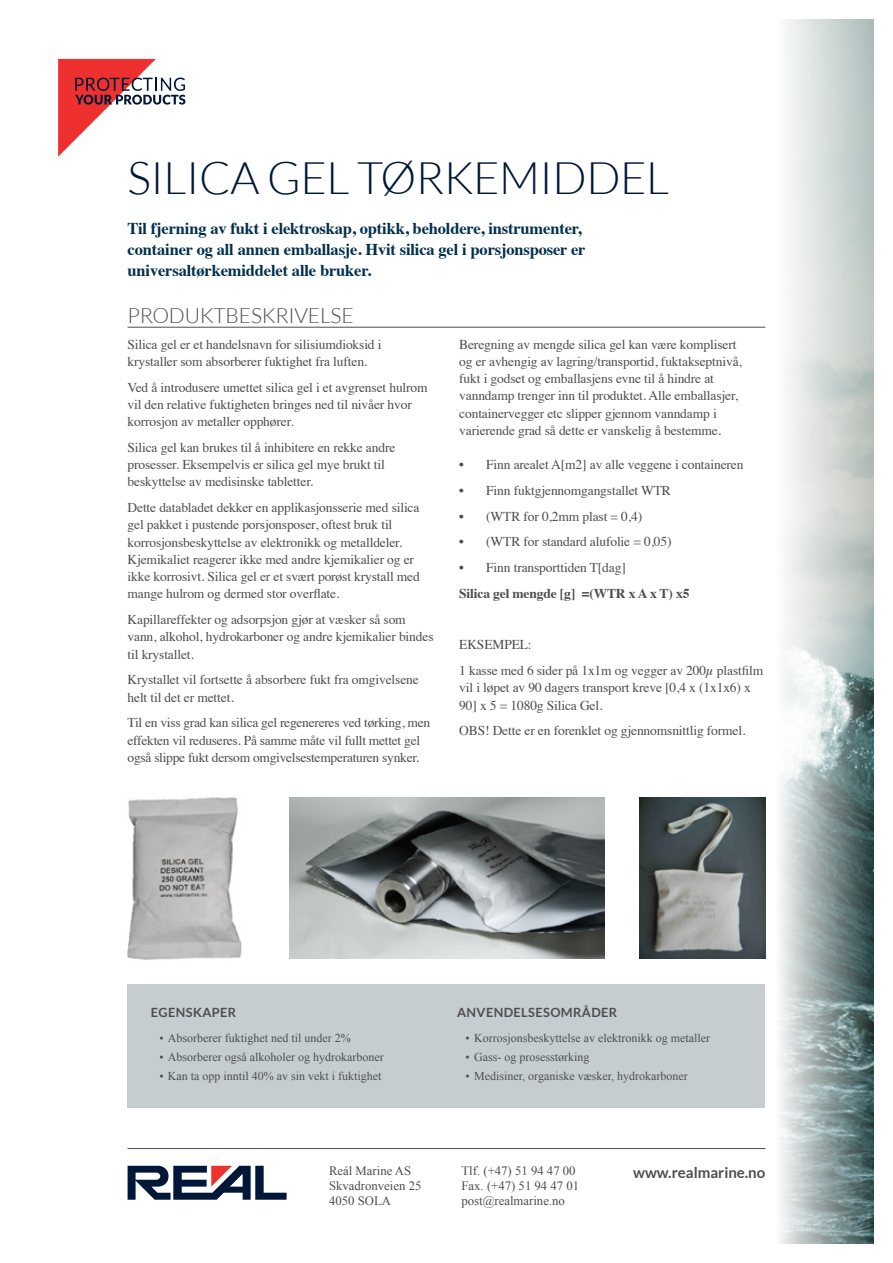
<style>
.page{position:relative;width:893px;height:1263px;background:#fff}
.page>*{position:absolute;margin:0;border:0;box-sizing:border-box;transform-origin:0 0}
.t1{font:300 45px "Lato";letter-spacing:-.01em;color:#001738}
.t2{font:300 21px "Lato";letter-spacing:-.01em;color:#4d4d4f}
.t3{font:700 16.5px/21px "Times";letter-spacing:-.01em;color:#022f4e}
.t4{font:700 15px "Lato";color:#4d4d4f}
.t5{font:13.5px/17.2px "Times";letter-spacing:-.01em;color:#4d4d4f}
.t6{font:700 13.5px "Times";letter-spacing:-.01em;color:#4d4d4f}
.t7{font:12.75px/15px "Times New Roman";color:#4d4d4f}
.t8{font:700 12.75px "Lato";letter-spacing:.03em;color:#4d4d4f}
.t9{font:12px "Times New Roman";color:#4d4d4f}
</style>
<div class="page">
<div style="left:128px;top:985px;width:637px;height:123px;background:#c6cdd1"></div>
<svg style="left:58px;top:59px;width:127px;height:98px"></svg>
<svg style="left:128px;top:1166px;width:159px;height:34px"></svg>
<hr style="left:128px;top:1148px;width:637px;height:1px;background:#4d4d4f">
<img style="left:779px;top:20px;width:94px;height:1223px">
<img style="left:640px;top:797px;width:125px;height:161px">
<img style="left:289px;top:797px;width:315px;height:161px">
<img style="left:127px;top:797px;width:115px;height:163px">
<hr style="left:128px;top:327px;width:637px;height:1px;background:#4d4d4f">
<h1 class="t1" style="left:128px;top:153px;width:543px">SILICA GEL TØRKEMIDDEL</h1>
<p class="t3" style="left:128px;top:216px;width:459px">Til fjerning av fukt i elektroskap, optikk, beholdere, instrumenter, container og all annen emballasje. Hvit silica gel i porsjonsposer er universaltørkemiddelet alle bruker.</p>
<h2 class="t2" style="left:128px;top:304px;width:228px">PRODUKTBESKRIVELSE</h2>
<p class="t5" style="left:128px;top:334px;width:256px">Silica gel er et handelsnavn for silisiumdioksid i krystaller som absorberer fuktighet fra luften.</p>
<p class="t5" style="left:128px;top:377px;width:302px">Ved å introdusere umettet silica gel i et avgrenset hulrom vil den relative fuktigheten bringes ned til nivåer hvor korrosjon av metaller opphører.</p>
<p class="t5" style="left:128px;top:437px;width:269px">Silica gel kan brukes til å inhibitere en rekke andre prosesser. Eksempelvis er silica gel mye brukt til beskyttelse av medisinske tabletter.</p>
<p class="t5" style="left:128px;top:498px;width:294px">Dette databladet dekker en applikasjonsserie med silica gel pakket i pustende porsjonsposer, oftest bruk til korrosjonsbeskyttelse av elektronikk og metalldeler.<br>Kjemikaliet reagerer ikke med andre kjemikalier og er ikke korrosivt. Silica gel er et svært porøst krystall med mange hulrom og dermed stor overflate.</p>
<p class="t5" style="left:128px;top:610px;width:308px">Kapillareffekter og adsorpsjon gjør at væsker så som vann, alkohol, hydrokarboner og andre kjemikalier bindes til krystallet.</p>
<p class="t5" style="left:128px;top:670px;width:293px">Krystallet vil fortsette å absorbere fukt fra omgivelsene helt til det er mettet.</p>
<p class="t5" style="left:128px;top:713px;width:304px">Til en viss grad kan silica gel regenereres ved tørking, men effekten vil reduseres. På samme måte vil fullt mettet gel også slippe fukt dersom omgivelsestemperaturen synker.</p>
<p class="t5" style="left:459px;top:334px;width:284px">Beregning av mengde silica gel kan være komplisert og er avhengig av lagring/transportid, fuktakseptnivå, fukt i godset og emballasjens evne til å hindre at vanndamp trenger inn til produktet. Alle emballasjer, containervegger etc slipper gjennom vanndamp i varierende grad så dette er vanskelig å bestemme.</p>
<p class="t5" style="left:459px;top:455px;width:286px">• Finn arealet A[m2] av alle veggene i containeren</p>
<p class="t5" style="left:459px;top:481px;width:213px">• Finn fuktgjennomgangstallet WTR</p>
<p class="t5" style="left:459px;top:506px;width:184px">• (WTR for 0,2mm plast = 0,4)</p>
<p class="t5" style="left:459px;top:532px;width:214px">• (WTR for standard alufolie = 0,05)</p>
<p class="t5" style="left:459px;top:558px;width:168px">• Finn transporttiden T[dag]</p>
<p class="t6" style="left:459px;top:580px;width:232px">Silica gel mengde [g] =(WTR x A x T) x5</p>
<p class="t5" style="left:459px;top:631px;width:305px;line-height:25.8px">EKSEMPEL:<br>1 kasse med 6 sider på 1x1m og vegger av 200µ plastfilm</p>
<p class="t5" style="left:459px;top:678px;width:293px">vil i løpet av 90 dagers transport kreve [0,4 x (1x1x6) x<br>90] x 5 = 1080g Silica Gel.</p>
<p class="t5" style="left:459px;top:721px;width:288px">OBS! Dette er en forenklet og gjennomsnittlig formel.</p>
<p class="t8" style="left:151px;top:1005px;width:87px">EGENSKAPER</p>
<p class="t9" style="left:159px;top:1030px;width:193px">• Absorberer fuktighet ned til under 2%</p>
<p class="t9" style="left:159px;top:1049px;width:226px">• Absorberer også alkoholer og hydrokarboner</p>
<p class="t9" style="left:159px;top:1067px;width:224px">• Kan ta opp inntil 40% av sin vekt i fuktighet</p>
<p class="t7" style="left:329px;top:1162px;width:94px">Reál Marine AS<br>Skvadronveien 25<br>4050 SOLA</p>
<p class="t8" style="left:457px;top:1005px;width:162px">ANVENDELSESOMRÅDER</p>
<p class="t9" style="left:466px;top:1030px;width:246px">• Korrosjonsbeskyttelse av elektronikk og metaller</p>
<p class="t9" style="left:466px;top:1049px;width:125px">• Gass- og prosesstørking</p>
<p class="t9" style="left:466px;top:1067px;width:224px">• Medisiner, organiske væsker, hydrokarboner</p>
<p class="t7" style="left:461px;top:1163px;width:116px">Tlf. (+47) 51 94 47 00</p>
<p class="t4" style="left:633px;top:1164px;width:134px">www.realmarine.no</p>
<p class="t7" style="left:461px;top:1178px;width:119px">Fax. (+47) 51 94 47 01 post@realmarine.no</p>
</div>
